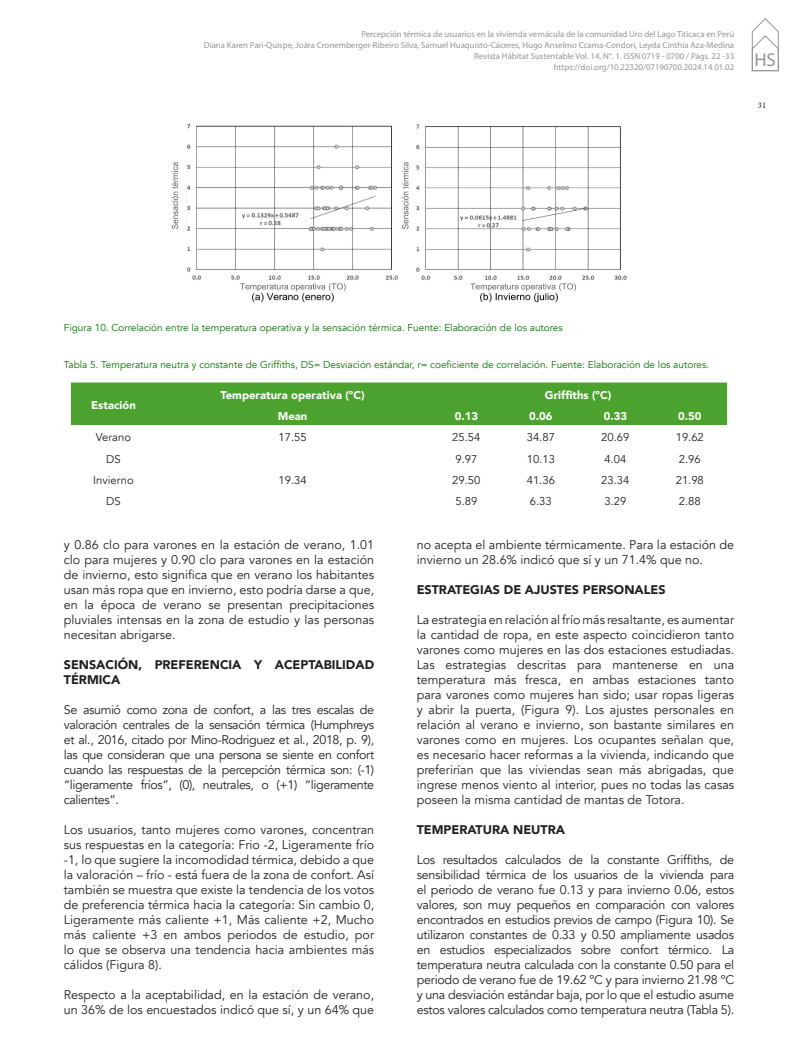
<style>
.page{position:relative;width:798px;height:1063px;background:#fff}
.page>*{position:absolute;margin:0;border:0;box-sizing:border-box;transform-origin:0 0}
.t1{font:18.75px "Myriad Pro";color:#939598}
._07_CUERPO_TEXTO{font:12.5px/15px "Avenir";color:#231f20;text-align:justify}
._10_SUBTITULOS__2_2{font:900 12.5px/15px "Avenir";color:#231f20}
._13_TEXTOS_TABLAS{font:11.25px "Avenir";color:#231f20}
._12_TITULOS_TABLAS{font:900 11.25px "Avenir";color:#fff}
._14_PIE_DE_FOTOS{font:10px "Avenir";color:#007800}
.t2{font:8.75px/11.2px "Myriad Pro";color:#939598;text-align:right}
.t3{font:8.75px "Minion Pro";color:#231f20}
</style>
<div class="page">
<svg style="left:751px;top:18px;width:27px;height:53px"></svg>
<img style="left:171px;top:124px;width:456px;height:179px">
<div style="left:71px;top:383px;width:655px;height:42px;background:#4ca22e"></div>
<p class="t2" style="left:204px;top:28px;width:531px">Percepción térmica de usuarios en la vivienda vernácula de la comunidad Uro del Lago Titicaca en Perú<br>Diana Karen Pari-Quispe, Joára Cronemberger-Ribeiro Silva, Samuel Huaquisto-Cáceres, Hugo Anselmo Ccama-Condori, Leyda Cinthia Aza-Medina Revista Hábitat Sustentable Vol. 14, N°. 1. ISSN 0719 - 0700 / Págs. 22 -33<br>https://doi.org/10.22320/07190700.2024.14.01.02</p>
<h1 class="t1" style="left:754px;top:48px;width:23px">HS</h1>
<p class="t3" style="left:757px;top:99px;width:10px">31</p>
<p class="_14_PIE_DE_FOTOS" style="left:64px;top:321px;width:500px">Figura 10. Correlación entre la temperatura operativa y la sensación térmica. Fuente: Elaboración de los autores</p>
<p class="_14_PIE_DE_FOTOS" style="left:64px;top:359px;width:646px">Tabla 5. Temperatura neutra y constante de Griffiths, DS= Desviación estándar, r= coeficiente de correlación. Fuente: Elaboración de los autores.</p>
<p class="_12_TITULOS_TABLAS" style="left:91px;top:396px;width:46px">Estación</p>
<p class="_12_TITULOS_TABLAS" style="left:220px;top:385px;width:145px">Temperatura operativa (ºC)</p>
<p class="_12_TITULOS_TABLAS" style="left:544px;top:385px;width:68px">Griffiths (ºC)</p>
<p class="_12_TITULOS_TABLAS" style="left:278px;top:406px;width:31px">Mean</p>
<p class="_12_TITULOS_TABLAS" style="left:454px;top:406px;width:25px">0.13</p>
<p class="_12_TITULOS_TABLAS" style="left:529px;top:406px;width:25px">0.06</p>
<p class="_12_TITULOS_TABLAS" style="left:603px;top:406px;width:25px">0.33</p>
<p class="_12_TITULOS_TABLAS" style="left:678px;top:406px;width:25px">0.50</p>
<p class="_13_TEXTOS_TABLAS" style="left:96px;top:431px;width:37px">Verano</p>
<p class="_13_TEXTOS_TABLAS" style="left:278px;top:431px;width:30px">17.55</p>
<p class="_13_TEXTOS_TABLAS" style="left:452px;top:431px;width:30px">25.54</p>
<p class="_13_TEXTOS_TABLAS" style="left:526px;top:431px;width:30px">34.87</p>
<p class="_13_TEXTOS_TABLAS" style="left:601px;top:431px;width:30px">20.69</p>
<p class="_13_TEXTOS_TABLAS" style="left:675px;top:431px;width:30px">19.62</p>
<p class="_13_TEXTOS_TABLAS" style="left:106px;top:452px;width:16px">DS</p>
<p class="_13_TEXTOS_TABLAS" style="left:455px;top:452px;width:23px">9.97</p>
<p class="_13_TEXTOS_TABLAS" style="left:526px;top:452px;width:30px">10.13</p>
<p class="_13_TEXTOS_TABLAS" style="left:604px;top:452px;width:23px">4.04</p>
<p class="_13_TEXTOS_TABLAS" style="left:678px;top:452px;width:23px">2.96</p>
<p class="_13_TEXTOS_TABLAS" style="left:93px;top:473px;width:42px">Invierno</p>
<p class="_13_TEXTOS_TABLAS" style="left:278px;top:473px;width:30px">19.34</p>
<p class="_13_TEXTOS_TABLAS" style="left:452px;top:473px;width:30px">29.50</p>
<p class="_13_TEXTOS_TABLAS" style="left:526px;top:473px;width:30px">41.36</p>
<p class="_13_TEXTOS_TABLAS" style="left:601px;top:473px;width:30px">23.34</p>
<p class="_13_TEXTOS_TABLAS" style="left:675px;top:473px;width:30px">21.98</p>
<p class="_13_TEXTOS_TABLAS" style="left:106px;top:494px;width:16px">DS</p>
<p class="_13_TEXTOS_TABLAS" style="left:455px;top:494px;width:23px">5.89</p>
<p class="_13_TEXTOS_TABLAS" style="left:529px;top:494px;width:23px">6.33</p>
<p class="_13_TEXTOS_TABLAS" style="left:604px;top:494px;width:23px">3.29</p>
<p class="_13_TEXTOS_TABLAS" style="left:678px;top:494px;width:23px">2.88</p>
<p class="_07_CUERPO_TEXTO" style="left:64px;top:538px;width:312px">y 0.86 clo para varones en la estación de verano, 1.01 clo para mujeres y 0.90 clo para varones en la estación de invierno, esto significa que en verano los habitantes usan más ropa que en invierno, esto podría darse a que, en la época de verano se presentan precipitaciones pluviales intensas en la zona de estudio y las personas necesitan abrigarse.</p>
<p class="_10_SUBTITULOS__2_2" style="left:64px;top:657px;width:312px">SENSACIÓN, PREFERENCIA Y ACEPTABILIDAD<br>TÉRMICA</p>
<p class="_07_CUERPO_TEXTO" style="left:64px;top:703px;width:312px">Se asumió como zona de confort, a las tres escalas de valoración centrales de la sensación térmica (Humphreys et al., 2016, citado por Mino-Rodriguez et al., 2018, p. 9), las que consideran que una persona se siente en confort cuando las respuestas de la percepción térmica son: (-1) “ligeramente fríos”, (0), neutrales, o (+1) “ligeramente calientes”.</p>
<p class="_07_CUERPO_TEXTO" style="left:64px;top:823px;width:312px">Los usuarios, tanto mujeres como varones, concentran sus respuestas en la categoría: Frio -2, Ligeramente frío -1, lo que sugiere la incomodidad térmica, debido a que la valoración – frío - está fuera de la zona de confort. Así también se muestra que existe la tendencia de los votos de preferencia térmica hacia la categoría: Sin cambio 0, Ligeramente más caliente +1, Más caliente +2, Mucho más caliente +3 en ambos periodos de estudio, por lo que se observa una tendencia hacia ambientes más cálidos (Figura 8).</p>
<p class="_07_CUERPO_TEXTO" style="left:64px;top:988px;width:312px">Respecto a la aceptabilidad, en la estación de verano, un 36% de los encuestados indicó que sí, y un 64% que</p>
<p class="_07_CUERPO_TEXTO" style="left:416px;top:538px;width:319px">no acepta el ambiente térmicamente. Para la estación de invierno un 28.6% indicó que sí y un 71.4% que no.</p>
<p class="_10_SUBTITULOS__2_2" style="left:416px;top:582px;width:250px">ESTRATEGIAS DE AJUSTES PERSONALES</p>
<p class="_07_CUERPO_TEXTO" style="left:416px;top:613px;width:319px">La estrategia en relación al frío más resaltante, es aumentar la cantidad de ropa, en este aspecto coincidieron tanto varones como mujeres en las dos estaciones estudiadas.<br>Las estrategias descritas para mantenerse en una temperatura más fresca, en ambas estaciones tanto para varones como mujeres han sido; usar ropas ligeras y abrir la puerta, (Figura 9). Los ajustes personales en relación al verano e invierno, son bastante similares en varones como en mujeres. Los ocupantes señalan que, es necesario hacer reformas a la vivienda, indicando que preferirían que las viviendas sean más abrigadas, que ingrese menos viento al interior, pues no todas las casas poseen la misma cantidad de mantas de Totora.</p>
<p class="_10_SUBTITULOS__2_2" style="left:416px;top:822px;width:150px">TEMPERATURA NEUTRA</p>
<p class="_07_CUERPO_TEXTO" style="left:416px;top:853px;width:319px">Los resultados calculados de la constante Griffiths, de sensibilidad térmica de los usuarios de la vivienda para el periodo de verano fue 0.13 y para invierno 0.06, estos valores, son muy pequeños en comparación con valores encontrados en estudios previos de campo (Figura 10). Se utilizaron constantes de 0.33 y 0.50 ampliamente usados en estudios especializados sobre confort térmico. La temperatura neutra calculada con la constante 0.50 para el periodo de verano fue de 19.62 ºC y para invierno 21.98 ºC y una desviación estándar baja, por lo que el estudio asume estos valores calculados como temperatura neutra (Tabla 5).</p>
</div>
